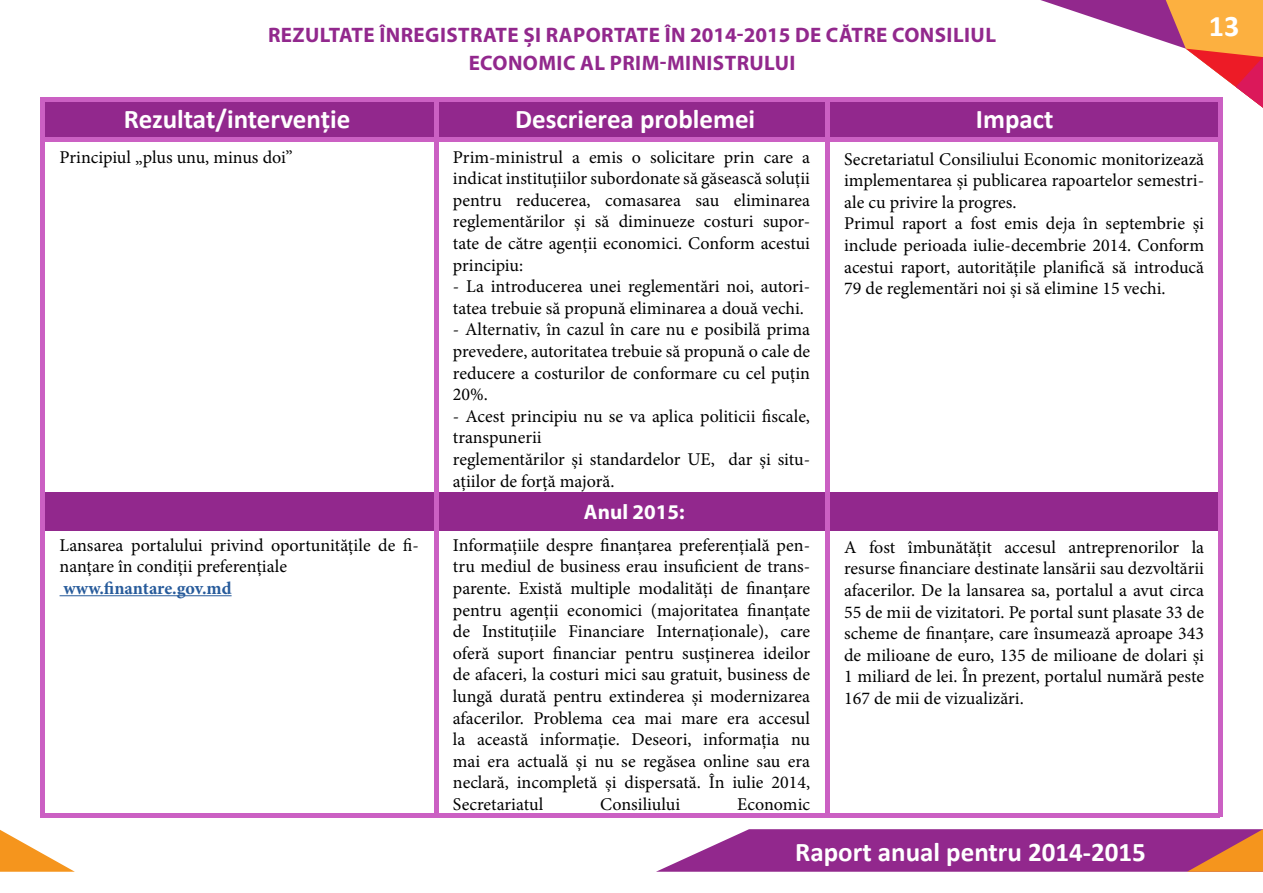
<style>
.page{position:relative;width:1263px;height:893px;background:#fff}
.page>*{position:absolute;margin:0;border:0;box-sizing:border-box;transform-origin:0 0}
.t1{font:700 30px "Calibri";color:#fff}
.t2{font:700 27px "Calibri";color:#fff}
.t3{font:700 21px "Myriad Pro";letter-spacing:.02em;color:#92288d}
.t4{font:700 21px "Myriad Pro";color:#fff}
.t5{font:18px/21.6px "Minion Pro";color:#000}
.t6{font:700 18px "Minion Pro";color:#275b9b}
</style>
<div class="page">
<div style="left:44px;top:492px;width:1176px;height:38px;background:#92288d"></div>
<div style="left:44px;top:100px;width:1176px;height:38px;background:#92288d"></div>
<hr style="left:60px;top:595px;width:172px;height:1px;background:#275b9b">
<div style="left:41px;top:137px;width:1181px;height:5px;background:#cb60c3"></div>
<hr style="left:41px;top:97px;width:1181px;height:4px;background:#cb60c3">
<hr style="left:41px;top:97px;width:4px;height:720px;background:#cb60c3">
<hr style="left:434px;top:99px;width:4px;height:718px;background:#cb60c3">
<hr style="left:825px;top:99px;width:4px;height:718px;background:#cb60c3">
<hr style="left:1218px;top:99px;width:4px;height:718px;background:#cb60c3">
<hr style="left:41px;top:814px;width:1179px;height:4px;background:#cb60c3">
<svg style="left:0;top:830px;width:75px;height:42px"></svg>
<svg style="left:1040px;top:0;width:223px;height:108px"></svg>
<svg style="left:656px;top:829px;width:607px;height:43px;background:#a1418f"></svg>
<p class="t3" style="left:268px;top:21px;width:729px">REZULTATE ÎNREGISTRATE ȘI RAPORTATE ÎN 2014-2015 DE CĂTRE CONSILIUL</p>
<h1 class="t1" style="left:1209px;top:7px;width:32px">13</h1>
<p class="t3" style="left:469px;top:50px;width:328px">ECONOMIC AL PRIM-MINISTRULUI</p>
<h2 class="t2" style="left:124px;top:102px;width:228px">Rezultat/intervenție</h2>
<h2 class="t2" style="left:515px;top:102px;width:242px">Descrierea problemei</h2>
<h2 class="t2" style="left:976px;top:102px;width:79px">Impact</h2>
<p class="t5" style="left:60px;top:146px;width:235px">Principiul „plus unu, minus doi”</p>
<p class="t5" style="left:453px;top:146px;width:359px;text-align:justify">Prim-ministrul a emis o solicitare prin care a indicat instituțiilor subordonate să găsească soluții pentru reducerea, comasarea sau eliminarea reglementărilor și să diminueze costuri supor&shy;tate de către agenții economici. Conform acestui principiu:</p>
<p class="t5" style="left:453px;top:276px;width:359px">- La introducerea unei reglementări noi, autori&shy;tatea trebuie să propună eliminarea a două vechi.</p>
<p class="t5" style="left:453px;top:319px;width:359px;text-align:justify">- Alternativ, în cazul în care nu e posibilă prima prevedere, autoritatea trebuie să propună o cale de reducere a costurilor de conformare cu cel puțin 20%.</p>
<p class="t5" style="left:453px;top:405px;width:359px">- Acest principiu nu se va aplica politicii fiscale, transpunerii<br>reglementărilor și standardelor UE, dar și situ&shy;ațiilor de forță majoră.</p>
<p class="t5" style="left:844px;top:148px;width:361px">Secretariatul Consiliului Economic monitorizează implementarea și publicarea rapoartelor semestri&shy;ale cu privire la progres.<br>Primul raport a fost emis deja în septembrie și include perioada iulie-decembrie 2014. Conform acestui raport, autoritățile planifică să introducă 79 de reglementări noi și să elimine 15 vechi.</p>
<p class="t5" style="left:60px;top:534px;width:361px">Lansarea portalului privind oportunitățile de fi&shy;nanțare în condiții preferențiale</p>
<p class="t6" style="left:63px;top:575px;width:170px">www.finantare.gov.md</p>
<p class="t4" style="left:584px;top:498px;width:102px">Anul 2015:</p>
<p class="t5" style="left:453px;top:534px;width:359px;text-align:justify">Informațiile despre finanțarea preferențială pen&shy;tru mediul de business erau insuficient de trans&shy;parente. Există multiple modalități de finanțare pentru agenții economici (majoritatea finanțate de Instituțiile Financiare Internaționale), care oferă suport financiar pentru susținerea ideilor de afaceri, la costuri mici sau gratuit, business de lungă durată pentru extinderea și modernizarea afacerilor. Problema cea mai mare era accesul la această informație. Deseori, informația nu mai era actuală și nu se regăsea online sau era neclară, incompletă și dispersată. În iulie 2014, Secretariatul</p>
<p class="t5" style="left:600px;top:793px;width:81px">Consiliului</p>
<p class="t5" style="left:737px;top:793px;width:74px">Economic</p>
<p class="t5" style="left:844px;top:536px;width:362px;text-align:justify">A fost îmbunătățit accesul antreprenorilor la resurse financiare destinate lansării sau dezvoltării afacerilor. De la lansarea sa, portalul a avut circa 55 de mii de vizitatori. Pe portal sunt plasate 33 de scheme de finanțare, care însumează aproape 343 de milioane de euro, 135 de milioane de dolari și 1 miliard de lei. În prezent, portalul numără peste 167 de mii de vizualizări.</p>
<h2 class="t2" style="left:795px;top:834px;width:352px">Raport anual pentru 2014-2015</h2>
</div>
